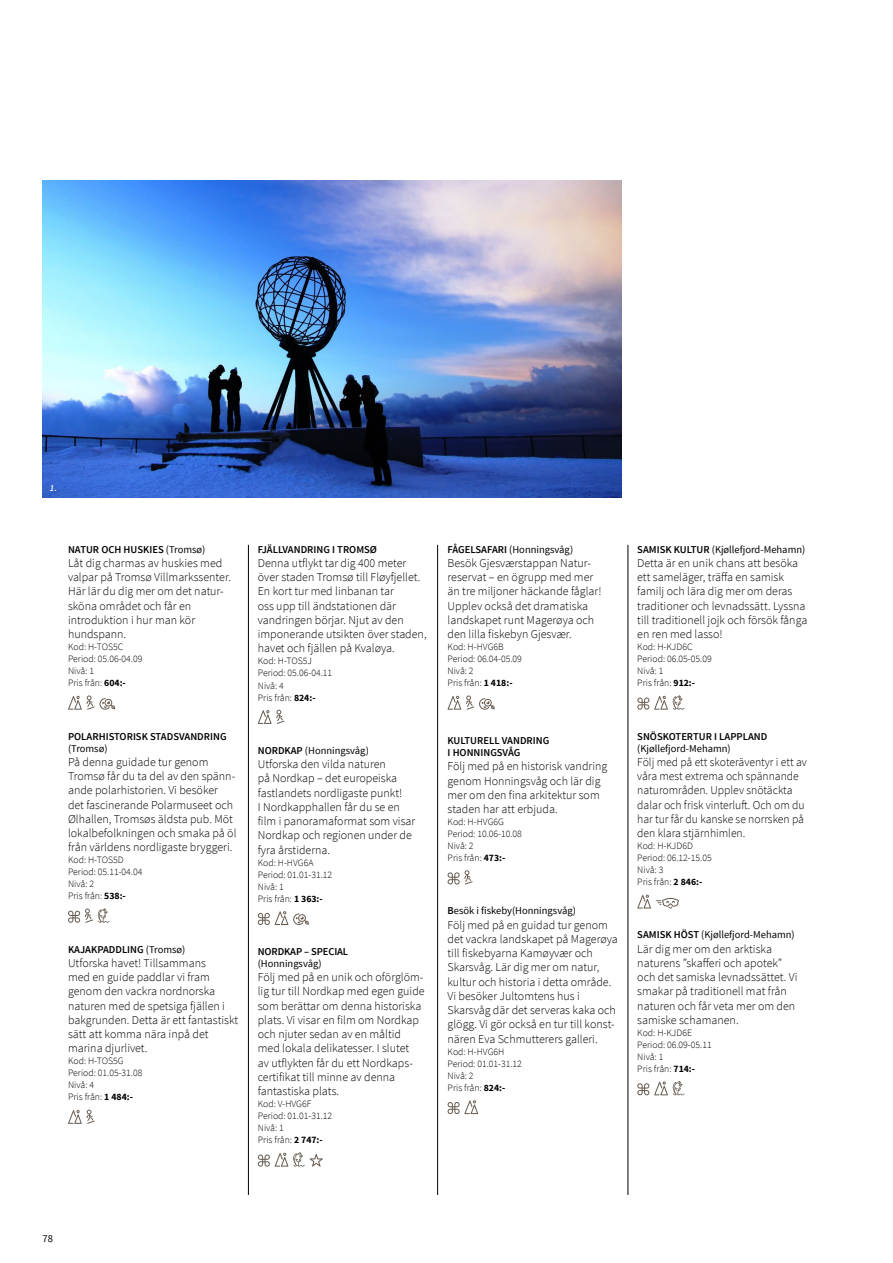
<style>
.page{position:relative;width:893px;height:1263px;background:#fff}
.page>*{position:absolute;margin:0;border:0;box-sizing:border-box;transform-origin:0 0}
.Excursions_Body{font:300 12px/14.2px "Source Sans Pro";color:#000}
.Excursions_Subtitle{font:600 10.5px/12px "Source Sans Pro";color:#000}
.Excursions_Subtitle-2{font:10.5px "Source Sans Pro";color:#000}
.Source-Copy{font:600 10.5px/12px "Source Sans Pro";color:#000}
.Excursions_Pricing{font:300 9.75px "Source Sans Pro";color:#000}
.Picture-no{font:italic 600 9px "Source Sans Pro";color:#fff}
.s1{font-weight:400}
.s2{font-weight:700}
.s3{font-weight:600}
</style>
<div class="page">
<svg style="left:68px;top:695px;width:47px;height:15px"></svg>
<svg style="left:68px;top:908px;width:42px;height:15px"></svg>
<svg style="left:68px;top:1109px;width:27px;height:15px"></svg>
<svg style="left:258px;top:709px;width:27px;height:15px"></svg>
<svg style="left:258px;top:911px;width:51px;height:14px"></svg>
<svg style="left:258px;top:1152px;width:65px;height:15px"></svg>
<svg style="left:447px;top:695px;width:48px;height:15px"></svg>
<svg style="left:448px;top:870px;width:25px;height:14px"></svg>
<svg style="left:448px;top:1100px;width:30px;height:14px"></svg>
<svg style="left:637px;top:695px;width:47px;height:15px"></svg>
<svg style="left:637px;top:895px;width:42px;height:13px"></svg>
<svg style="left:637px;top:1081px;width:47px;height:14px"></svg>
<img style="left:42px;top:181px;width:579px;height:317px">
<hr style="left:248px;top:545px;width:1px;height:650px;background:#000">
<hr style="left:628px;top:545px;width:1px;height:650px;background:#000">
<hr style="left:437px;top:545px;width:1px;height:650px;background:#000">
<p class="Picture-no" style="left:50px;top:482px;width:9px">1.</p>
<p class="Excursions_Subtitle" style="left:68px;top:543px;width:139px">NATUR OCH HUSKIES <span class="s1">(Tromsø)</span></p>
<p class="Excursions_Body" style="left:68px;top:556px;width:164px">Låt dig charmas av huskies med valpar på Tromsø Villmarkssenter.<br>Här lär du dig mer om det natur&shy;sköna området och får en introduktion i hur man kör</p>
<p class="Excursions_Body" style="left:68px;top:627px;width:60px">hundspann.</p>
<p class="Excursions_Pricing" style="left:68px;top:641px;width:57px">Kod: H-TOS5C</p>
<p class="Excursions_Pricing" style="left:68px;top:653px;width:76px">Period: 05.06-04.09</p>
<p class="Excursions_Pricing" style="left:68px;top:665px;width:28px">Nivå: 1</p>
<p class="Excursions_Pricing" style="left:68px;top:677px;width:59px">Pris från: <span class="s2">604:-</span></p>
<p class="Excursions_Subtitle" style="left:68px;top:730px;width:160px">POLARHISTORISK STADSVANDRING <span class="s1">(Tromsø)</span></p>
<p class="Excursions_Body" style="left:68px;top:755px;width:170px">På denna guidade tur genom Tromsø får du ta del av den spänn&shy;ande polarhistorien. Vi besöker det fascinerande Polarmuseet och Ølhallen, Tromsøs äldsta pub. Möt lokalbefolkningen och smaka på öl från världens nordligaste bryggeri.</p>
<p class="Excursions_Pricing" style="left:68px;top:854px;width:57px">Kod: H-TOS5D</p>
<p class="Excursions_Pricing" style="left:68px;top:866px;width:76px">Period: 05.11-04.04</p>
<p class="Excursions_Pricing" style="left:68px;top:878px;width:28px">Nivå: 2</p>
<p class="Excursions_Pricing" style="left:68px;top:890px;width:59px">Pris från: <span class="s2">538:-</span></p>
<p class="Excursions_Subtitle" style="left:68px;top:943px;width:119px">KAJAKPADDLING <span class="s1">(Tromsø)</span></p>
<p class="Excursions_Body" style="left:68px;top:956px;width:172px">Utforska havet! Tillsammans<br>med en guide paddlar vi fram genom den vackra nordnorska naturen med de spetsiga fjällen i bakgrunden. Detta är ett fantastiskt sätt att komma nära inpå det marina djurlivet.</p>
<p class="Excursions_Pricing" style="left:68px;top:1055px;width:57px">Kod: H-TOS5G</p>
<p class="Excursions_Pricing" style="left:68px;top:1067px;width:76px">Period: 01.05-31.08</p>
<p class="Excursions_Pricing" style="left:68px;top:1079px;width:28px">Nivå: 4</p>
<p class="Excursions_Pricing" style="left:68px;top:1091px;width:67px">Pris från: <span class="s2">1 484:-</span></p>
<p class="Excursions_Subtitle" style="left:258px;top:543px;width:121px">FJÄLLVANDRING I TROMSØ</p>
<p class="Excursions_Body" style="left:258px;top:556px;width:170px">Denna utflykt tar dig 400 meter över staden Tromsø till Fløyfjellet.<br>En kort tur med linbanan tar<br>oss upp till ändstationen där vandringen börjar. Njut av den imponerande utsikten över staden, havet och fjällen på Kvaløya.</p>
<p class="Excursions_Pricing" style="left:258px;top:655px;width:56px">Kod: H-TOS5J</p>
<p class="Excursions_Pricing" style="left:258px;top:667px;width:76px">Period: 05.06-04.11</p>
<p class="Excursions_Pricing" style="left:258px;top:679px;width:28px">Nivå: 4</p>
<p class="Excursions_Pricing" style="left:258px;top:691px;width:59px">Pris från: <span class="s2">824:-</span></p>
<p class="Excursions_Subtitle-2" style="left:258px;top:744px;width:113px"><span class="s3">NORDKAP</span> (Honningsvåg)</p>
<p class="Excursions_Body" style="left:258px;top:757px;width:159px">Utforska den vilda naturen<br>på Nordkap – det europeiska fastlandets nordligaste punkt!<br>I Nordkapphallen får du se en film i panoramaformat som visar<br>Nordkap och regionen under de fyra årstiderna.</p>
<p class="Excursions_Pricing" style="left:258px;top:856px;width:57px">Kod: H-HVG6A</p>
<p class="Excursions_Pricing" style="left:258px;top:868px;width:76px">Period: 01.01-31.12</p>
<p class="Excursions_Pricing" style="left:258px;top:880px;width:28px">Nivå: 1</p>
<p class="Excursions_Pricing" style="left:258px;top:892px;width:67px">Pris från: <span class="s2">1 363:-</span></p>
<p class="Excursions_Subtitle" style="left:258px;top:946px;width:92px">NORDKAP – SPECIAL</p>
<p class="Excursions_Subtitle-2" style="left:258px;top:957px;width:65px">(Honningsvåg)</p>
<p class="Excursions_Body" style="left:258px;top:970px;width:168px">Följ med på en unik och oförglöm&shy;lig tur till Nordkap med egen guide som berättar om denna historiska plats. Vi visar en film om Nordkap och njuter sedan av en måltid med lokala delikatesser. I slutet<br>av utflykten får du ett Nordkaps&shy;certifikat till minne av denna fantastiska plats.</p>
<p class="Excursions_Pricing" style="left:258px;top:1098px;width:55px">Kod: V-HVG6F</p>
<p class="Excursions_Pricing" style="left:258px;top:1110px;width:76px">Period: 01.01-31.12</p>
<p class="Excursions_Pricing" style="left:258px;top:1122px;width:28px">Nivå: 1</p>
<p class="Excursions_Pricing" style="left:258px;top:1134px;width:67px">Pris från: <span class="s2">2 747:-</span></p>
<p class="Excursions_Subtitle-2" style="left:448px;top:543px;width:127px"><span class="s3">FÅGELSAFARI</span> (Honningsvåg)</p>
<p class="Excursions_Body" style="left:448px;top:556px;width:155px">Besök Gjesværstappan Natur&shy;reservat – en ögrupp med mer än tre miljoner häckande fåglar!<br>Upplev också det dramatiska landskapet runt Magerøya och den lilla fiskebyn Gjesvær.</p>
<p class="Excursions_Pricing" style="left:448px;top:641px;width:58px">Kod: H-HVG6B</p>
<p class="Excursions_Pricing" style="left:448px;top:653px;width:76px">Period: 06.04-05.09</p>
<p class="Excursions_Pricing" style="left:448px;top:665px;width:28px">Nivå: 2</p>
<p class="Excursions_Pricing" style="left:448px;top:677px;width:67px">Pris från: <span class="s2">1 418:-</span></p>
<p class="Source-Copy" style="left:448px;top:735px;width:103px">KULTURELL VANDRING<br>I HONNINGSVÅG</p>
<p class="Excursions_Body" style="left:448px;top:759px;width:161px">Följ med på en historisk vandring genom Honningsvåg och lär dig mer om den fina arkitektur som staden har att erbjuda.</p>
<p class="Excursions_Pricing" style="left:448px;top:816px;width:58px">Kod: H-HVG6G</p>
<p class="Excursions_Pricing" style="left:448px;top:828px;width:76px">Period: 10.06-10.08</p>
<p class="Excursions_Pricing" style="left:448px;top:840px;width:28px">Nivå: 2</p>
<p class="Excursions_Pricing" style="left:448px;top:852px;width:59px">Pris från: <span class="s2">473:-</span></p>
<p class="Excursions_Subtitle-2" style="left:448px;top:904px;width:130px"><span class="s3">B</span>esök i fiskeby(Honningsvåg)</p>
<p class="Excursions_Body" style="left:448px;top:917px;width:172px">Följ med på en guidad tur genom det vackra landskapet på Magerøya till fiskebyarna Kamøyvær och<br>Skarsvåg. Lär dig mer om natur, kultur och historia i detta område.<br>Vi besöker Jultomtens hus i<br>Skarsvåg där det serveras kaka och glögg. Vi gör också en tur till konst&shy;nären Eva Schmutterers galleri.</p>
<p class="Excursions_Pricing" style="left:448px;top:1045px;width:58px">Kod: H-HVG6H</p>
<p class="Excursions_Pricing" style="left:448px;top:1057px;width:76px">Period: 01.01-31.12</p>
<p class="Excursions_Pricing" style="left:448px;top:1069px;width:28px">Nivå: 2</p>
<p class="Excursions_Pricing" style="left:448px;top:1081px;width:59px">Pris från: <span class="s2">824:-</span></p>
<p class="Excursions_Subtitle-2" style="left:637px;top:543px;width:169px"><span class="s3">SAMISK KULTUR</span> (Kjøllefjord-Mehamn)</p>
<p class="Excursions_Body" style="left:637px;top:556px;width:171px">Detta är en unik chans att besöka ett sameläger, träffa en samisk familj och lära dig mer om deras traditioner och levnadssätt. Lyssna till traditionell jojk och försök fånga en ren med lasso!</p>
<p class="Excursions_Pricing" style="left:637px;top:641px;width:57px">Kod: H-KJD6C</p>
<p class="Excursions_Pricing" style="left:637px;top:653px;width:76px">Period: 06.05-05.09</p>
<p class="Excursions_Pricing" style="left:637px;top:665px;width:28px">Nivå: 1</p>
<p class="Excursions_Pricing" style="left:637px;top:677px;width:59px">Pris från: <span class="s2">912:-</span></p>
<p class="Excursions_Subtitle" style="left:637px;top:730px;width:132px">SNÖSKOTERTUR I LAPPLAND <span class="s1">(Kjøllefjord-Mehamn)</span></p>
<p class="Excursions_Body" style="left:637px;top:755px;width:171px">Följ med på ett skoteräventyr i ett av våra mest extrema och spännande naturområden. Upplev snötäckta dalar och frisk vinterluft. Och om du har tur får du kanske se norrsken på den klara stjärnhimlen.</p>
<p class="Excursions_Pricing" style="left:637px;top:840px;width:57px">Kod: H-KJD6D</p>
<p class="Excursions_Pricing" style="left:637px;top:852px;width:76px">Period: 06.12-15.05</p>
<p class="Excursions_Pricing" style="left:637px;top:864px;width:28px">Nivå: 3</p>
<p class="Excursions_Pricing" style="left:637px;top:876px;width:67px">Pris från: <span class="s2">2 846:-</span></p>
<p class="Excursions_Subtitle-2" style="left:637px;top:928px;width:159px"><span class="s3">SAMISK HÖST</span> (Kjøllefjord-Mehamn)</p>
<p class="Excursions_Body" style="left:637px;top:941px;width:162px">Lär dig mer om den arktiska naturens ”skafferi och apotek” och det samiska levnadssättet. Vi smakar på traditionell mat från naturen och får veta mer om den samiske schamanen.</p>
<p class="Excursions_Pricing" style="left:637px;top:1027px;width:56px">Kod: H-KJD6E</p>
<p class="Excursions_Pricing" style="left:637px;top:1039px;width:76px">Period: 06.09-05.11</p>
<p class="Excursions_Pricing" style="left:637px;top:1051px;width:28px">Nivå: 1</p>
<p class="Excursions_Pricing" style="left:637px;top:1063px;width:59px">Pris från: <span class="s2">714:-</span></p>
<p class="Excursions_Subtitle-2" style="left:43px;top:1232px;width:12px">78</p>
</div>
